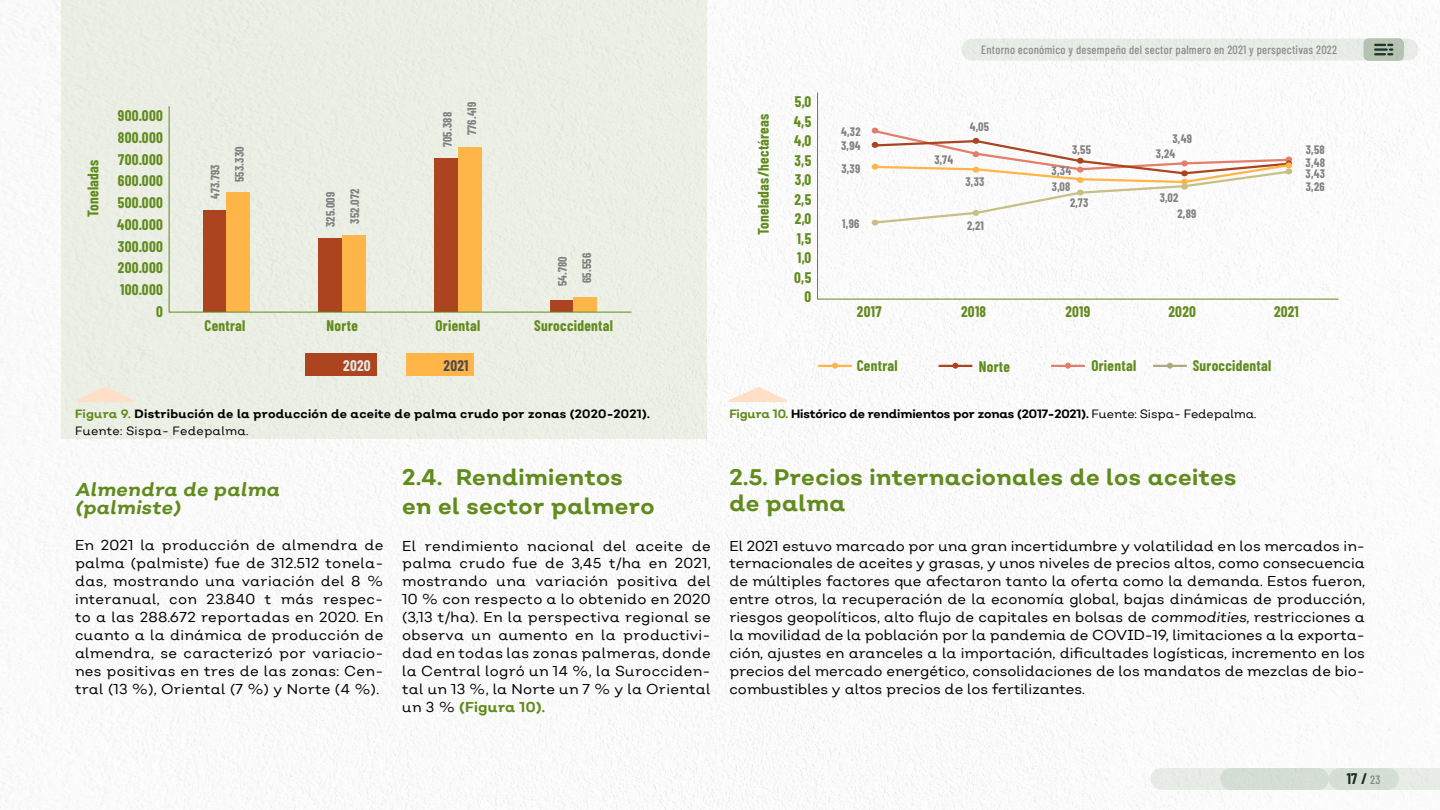
<style>
.page{position:relative;width:1440px;height:810px;background:#fff}
.page>*{position:absolute;margin:0;border:0;box-sizing:border-box;transform-origin:0 0}
.t1{font:700 22.5px/26.2px "Nutmeg";letter-spacing:.02em;color:#618b1d}
.t2{font:italic 700 18.75px/18px "Nutmeg";letter-spacing:.02em;color:#618b1d}
.t3{font:700 15px/19.5px "Barlow Condensed";letter-spacing:.02em;color:#618b1d;text-align:right}
.t4{font:700 15px "Barlow Condensed";color:#20362c}
.t5{font:700 15px "Barlow Condensed";color:#e6e6e6}
.t6{font:700 15px "Barlow Condensed";color:#4d4d4d}
.t7{font:14.25px/18px "Nutmeg";letter-spacing:.02em;color:#000;text-align:justify}
.t8{font:700 12px/12.8px "Barlow Condensed";letter-spacing:.02em;color:#808080}
.t9{font:700 12px/17.2px "Nutmeg";letter-spacing:.02em;color:#000}
.t10{font:700 12px "Nutmeg";letter-spacing:-.01em;color:#000}
.t11{font:500 12px "Barlow Condensed";letter-spacing:.02em;color:#999}
.s1{color:#618b1d}
.s2{font-weight:400}
.s3{font-weight:700;color:#618b1d}
.s4{font-style:italic}
.s5{font-weight:500;font-size:12px;color:#999}
</style>
<div class="page">
<img style="left:0;top:0;width:1440px;height:810px">
<div style="left:962px;top:39px;width:456px;height:22px;background:#ebf0eb;border-radius:11px"></div>
<svg style="left:1391px;top:768px;width:49px;height:22px"></svg>
<div style="left:1151px;top:768px;width:178px;height:22px;background:#ebf0eb;border-radius:11px"></div>
<div style="left:1220px;top:768px;width:179px;height:22px;background:#d4ded4;border-radius:11px"></div>
<svg style="left:1364px;top:38px;width:40px;height:23px"></svg>
<svg style="left:1375px;top:44px;width:17px;height:11px"></svg>
<div style="left:62px;top:0;width:645px;height:440px;background:#ebefe4"></div>
<svg style="left:168px;top:106px;width:464px;height:207px"></svg>
<svg style="left:817px;top:92px;width:522px;height:208px"></svg>
<div style="left:305px;top:353px;width:71px;height:22px;background:#ab441f"></div>
<div style="left:406px;top:353px;width:68px;height:22px;background:#ffb548"></div>
<hr style="left:818px;top:365px;width:34px;height:2px;background:#ffb548">
<hr style="left:939px;top:365px;width:33px;height:2px;background:#ab441f">
<hr style="left:1051px;top:365px;width:34px;height:2px;background:#e27e6a">
<hr style="left:1153px;top:365px;width:34px;height:2px;background:#aea97e">
<svg style="left:832px;top:363px;width:6px;height:6px"></svg>
<svg style="left:870px;top:128px;width:422px;height:97px"></svg>
<svg style="left:952px;top:363px;width:6px;height:6px"></svg>
<svg style="left:1065px;top:363px;width:6px;height:6px"></svg>
<svg style="left:1167px;top:363px;width:6px;height:6px"></svg>
<svg style="left:75px;top:387px;width:59px;height:15px"></svg>
<svg style="left:729px;top:387px;width:58px;height:15px"></svg>
<p class="t3" style="left:83px;top:217px;width:59px;rotate:-90deg">Toneladas</p>
<p class="t3" style="left:117px;top:104px;width:47px;line-height:21.8px">900.000<br>800.000<br>700.000<br>600.000<br>500.000<br>400.000<br>300.000<br>200.000<br>100.000<br>0</p>
<p class="t8" style="left:208px;top:199px;width:36px;rotate:-90deg">473.793</p>
<p class="t8" style="left:233px;top:182px;width:37px;rotate:-90deg">553.330</p>
<p class="t3" style="left:205px;top:315px;width:42px">Central</p>
<p class="t8" style="left:323px;top:227px;width:37px;rotate:-90deg">325.009</p>
<p class="t8" style="left:348px;top:224px;width:36px;rotate:-90deg">352.072</p>
<p class="t3" style="left:327px;top:315px;width:33px">Norte</p>
<p class="t8" style="left:440px;top:147px;width:37px;rotate:-90deg">705.388</p>
<p class="t8" style="left:465px;top:135px;width:34px;rotate:-90deg">776.419</p>
<p class="t3" style="left:436px;top:315px;width:46px">Oriental</p>
<p class="t5" style="left:343px;top:355px;width:29px">2020</p>
<p class="t6" style="left:444px;top:355px;width:26px">2021</p>
<p class="t8" style="left:556px;top:286px;width:32px;rotate:-90deg">54.780</p>
<p class="t8" style="left:580px;top:283px;width:32px;rotate:-90deg">65.556</p>
<p class="t3" style="left:534px;top:315px;width:80px">Suroccidental</p>
<p class="t9" style="left:75px;top:405px;width:576px"><span class="s1">Figura 9.</span> Distribución de la producción de aceite de palma crudo por zonas (2020-2021).<br><span class="s2">Fuente: Sispa- Fedepalma.</span></p>
<h2 class="t2" style="left:75px;top:480px;width:206px">Almendra de palma (palmiste)</h2>
<p class="t7" style="left:75px;top:535px;width:310px">En 2021 la producción de almendra de palma (palmiste) fue de 312.512 tonela&shy;das, mostrando una variación del 8 % interanual, con 23.840 t más respec&shy;to a las 288.672 reportadas en 2020. En cuanto a la dinámica de producción de almendra, se caracterizó por variacio&shy;nes positivas en tres de las zonas: Cen&shy;tral (13 %), Oriental (7 %) y Norte (4 %).</p>
<h1 class="t1" style="left:402px;top:461px;width:254px;line-height:30px">2.4. Rendimientos en el sector palmero</h1>
<p class="t7" style="left:402px;top:536px;width:310px">El rendimiento nacional del aceite de palma crudo fue de 3,45 t/ha en 2021, mostrando una variación positiva del 10 % con respecto a lo obtenido en 2020 (3,13 t/ha). En la perspectiva regional se observa un aumento en la productivi&shy;dad en todas las zonas palmeras, donde la Central logró un 14 %, la Surocciden&shy;tal un 13 %, la Norte un 7 % y la Oriental un 3 % <span class="s3">(Figura 10).</span></p>
<p class="t3" style="left:753px;top:235px;width:123px;rotate:-90deg">Toneladas/hectáreas</p>
<p class="t3" style="left:794px;top:92px;width:19px">5,0<br>4,5<br>4,0<br>3,5<br>3,0<br>2,5<br>2,0<br>1,5<br>1,0<br>0,5<br>0</p>
<p class="t8" style="left:841px;top:124px;width:21px">4,32</p>
<p class="t8" style="left:841px;top:133px;width:21px;line-height:22.8px">3,94<br>3,39</p>
<p class="t8" style="left:842px;top:217px;width:19px">1,96</p>
<p class="t3" style="left:857px;top:301px;width:26px">2017</p>
<p class="t3" style="left:857px;top:356px;width:42px">Central</p>
<p class="t11" style="left:981px;top:41px;width:358px">Entorno económico y desempeño del sector palmero en 2021 y perspectivas 2022</p>
<p class="t8" style="left:934px;top:153px;width:20px">3,74</p>
<p class="t8" style="left:970px;top:119px;width:21px">4,05</p>
<p class="t8" style="left:965px;top:174px;width:20px">3,33</p>
<p class="t8" style="left:967px;top:219px;width:19px">2,21</p>
<p class="t8" style="left:1072px;top:143px;width:21px">3,55</p>
<p class="t8" style="left:1156px;top:130px;width:38px;line-height:15.2px;text-indent:17px">3,49<br>3,24</p>
<p class="t8" style="left:1177px;top:189px;width:21px;line-height:16px;text-indent:-18px">3,02<br>2,89</p>
<p class="t8" style="left:1052px;top:163px;width:21px">3,34</p>
<p class="t8" style="left:1052px;top:180px;width:20px">3,08</p>
<p class="t8" style="left:1070px;top:196px;width:20px">2,73</p>
<p class="t8" style="left:1306px;top:143px;width:21px">3,58<br>3,48</p>
<p class="t8" style="left:1306px;top:167px;width:21px">3,43<br>3,26</p>
<p class="t3" style="left:961px;top:301px;width:27px">2018</p>
<p class="t3" style="left:979px;top:356px;width:33px">Norte</p>
<p class="t3" style="left:1065px;top:301px;width:27px">2019</p>
<p class="t3" style="left:1091px;top:356px;width:46px">Oriental</p>
<p class="t3" style="left:1168px;top:301px;width:29px">2020</p>
<p class="t3" style="left:1274px;top:301px;width:26px">2021</p>
<p class="t3" style="left:1193px;top:355px;width:80px">Suroccidental</p>
<p class="t10" style="left:729px;top:406px;width:529px"><span class="s1">Figura 10.</span> Histórico de rendimientos por zonas (2017-2021). <span class="s2">Fuente: Sispa- Fedepalma.</span></p>
<h1 class="t1" style="left:729px;top:463px;width:509px">2.5. Precios internacionales de los aceites de palma</h1>
<p class="t7" style="left:729px;top:536px;width:637px">El 2021 estuvo marcado por una gran incertidumbre y volatilidad en los mercados in&shy;ternacionales de aceites y grasas, y unos niveles de precios altos, como consecuencia de múltiples factores que afectaron tanto la oferta como la demanda. Estos fueron, entre otros, la recuperación de la economía global, bajas dinámicas de producción, riesgos geopolíticos, alto flujo de capitales en bolsas de <span class="s4">commodities</span>, restricciones a la movilidad de la población por la pandemia de COVID-19, limitaciones a la exporta&shy;ción, ajustes en aranceles a la importación, dificultades logísticas, incremento en los precios del mercado energético, consolidaciones de los mandatos de mezclas de bio&shy;combustibles y altos precios de los fertilizantes.</p>
<p class="t4" style="left:1347px;top:768px;width:35px">17 / <span class="s5">23</span></p>
</div>
